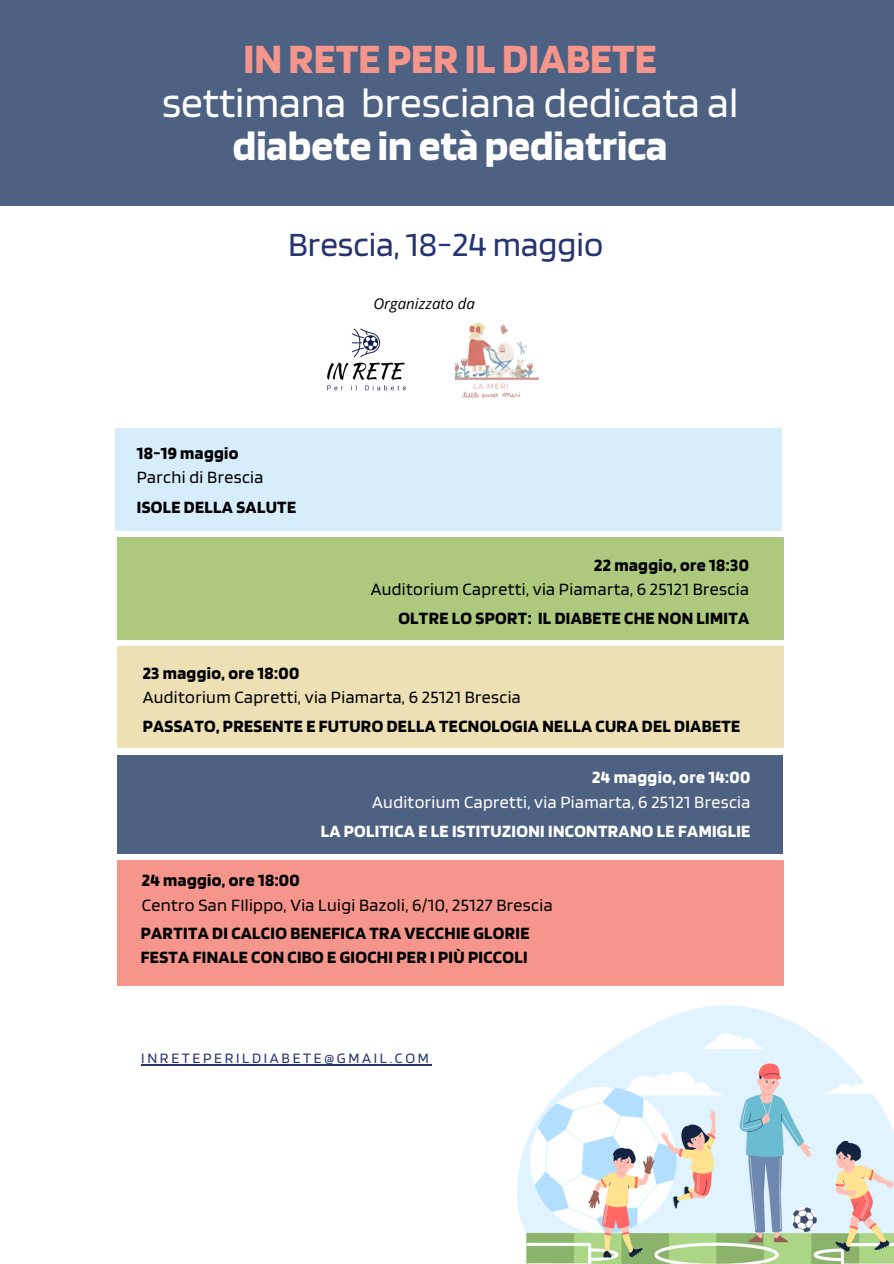
<style>
.page{position:relative;width:894px;height:1264px;background:#fff}
.page>*{position:absolute;margin:0;border:0;box-sizing:border-box;transform-origin:0 0}
.t1{font:43.5px/43.8px "Blinker";color:#fff;text-align:center}
.t2{font:35.25px "Blinker";color:#263471}
.t3{font:18px/24.8px "Blinker";letter-spacing:.02em;color:#000}
.t4{font:700 18px/23.7px "Blinker";letter-spacing:.02em;color:#000}
.t5{font:18px/24.8px "Blinker";letter-spacing:.02em;color:#fff;text-align:right}
.t6{font:700 18px "Blinker";letter-spacing:.02em;color:#fff}
.t7{font:15px "Blinker";letter-spacing:.18em;color:#263471}
.t8{font:italic 15px "Open Sans";color:#000}
.s1{font-weight:700;color:#f6958b}
.s2{font-weight:700}
</style>
<div class="page">
<div style="left:0;top:0;width:893px;height:206px;background:#4d6183"></div>
<img style="left:517px;top:983px;width:376px;height:280px">
<div style="left:117px;top:860px;width:666px;height:126px;background:#f6958b"></div>
<div style="left:115px;top:428px;width:666px;height:103px;background:#d6edfc"></div>
<div style="left:117px;top:537px;width:666px;height:103px;background:#acc97d"></div>
<div style="left:117px;top:647px;width:666px;height:101px;background:#ede0b5"></div>
<div style="left:117px;top:754px;width:664px;height:99px;background:#4d6183"></div>
<div style="left:137px;top:1034px;width:403px;height:47px;background:#fff"></div>
<hr style="left:141px;top:1064px;width:290px;height:1px;background:#263471">
<img style="left:327px;top:328px;width:79px;height:63px">
<img style="left:456px;top:322px;width:83px;height:76px">
<p class="t1" style="left:162px;top:35px;width:577px"><span class="s1">INRETE PER ILDIABETE </span>settimana bresciana dedicata al <span class="s2">diabete in età pediatrica</span></p>
<h4 class="t2" style="left:288px;top:222px;width:316px">Brescia, 18-24 maggio</h4>
<h4 class="t3" style="left:137px;top:440px;width:128px"><span class="s2">18-19 maggio<br></span>Parchi di Brescia</h4>
<p class="t4" style="left:137px;top:494px;width:161px">ISOLE DELLA SALUTE</p>
<p class="t8" style="left:373px;top:293px;width:103px">Organizzato da</p>
<h3 class="t3" style="left:370px;top:551px;width:379px;text-align:right"><span class="s2">22 maggio, ore 18:30<br></span>Auditorium Capretti, via Piamarta, 6 25121 Brescia</h3>
<h3 class="t4" style="left:398px;top:606px;width:352px">OLTRE LO SPORT: IL DIABETE CHE NON LIMITA</h3>
<h3 class="t3" style="left:143px;top:659px;width:379px"><span class="s2">23 maggio, ore 18:00<br></span>Auditorium Capretti, via Piamarta, 6 25121 Brescia</h3>
<h4 class="t4" style="left:143px;top:713px;width:599px">PASSATO, PRESENTE E FUTURO DELLA TECNOLOGIA NELLA CURA DEL DIABETE</h4>
<h4 class="t5" style="left:372px;top:764px;width:379px"><span class="s2">24 maggio, ore 14:00<br></span>Auditorium Capretti, via Piamarta, 6 25121 Brescia</h4>
<h3 class="t6" style="left:320px;top:819px;width:431px">LA POLITICA E LE ISTITUZIONI INCONTRANO LE FAMIGLIE</h3>
<p class="t3" style="left:142px;top:867px;width:412px"><span class="s2">24 maggio, ore 18:00<br></span>Centro San FIlippo, Via Luigi Bazoli, 6/10, 25127 Brescia</p>
<h2 class="t4" style="left:141px;top:920px;width:390px">PARTITA DI CALCIO BENEFICA TRA VECCHIE GLORIE<br>FESTA FINALE CON CIBO E GIOCHI PER I PIÙ PICCOLI</h2>
<h3 class="t7" style="left:141px;top:1048px;width:289px">INRETEPERILDIABETE@GMAIL.COM</h3>
</div>
